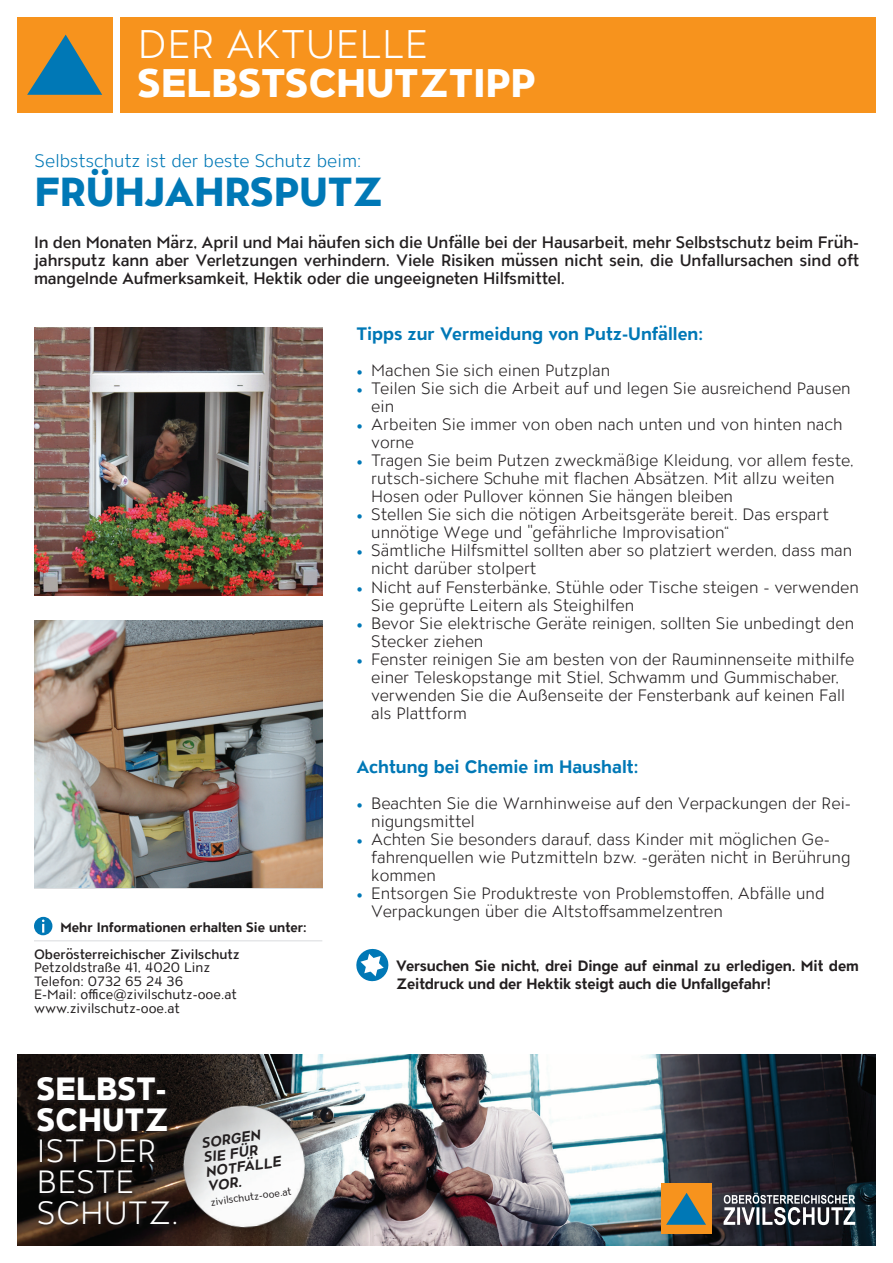
<style>
.page{position:relative;width:893px;height:1263px;background:#fff}
.page>*{position:absolute;margin:0;border:0;box-sizing:border-box;transform-origin:0 0}
.t1{font:800 40.5px "ATC Overlook";letter-spacing:.01em;color:#0078b6}
.t2{font:800 39.9px "ATC Overlook";letter-spacing:.01em;color:#fff}
.t3{font:300 39.9px "ATC Overlook";letter-spacing:.01em;color:#fff}
.t4{font:300 32.25px/30.9px "ATC Overlook";letter-spacing:.01em;color:#fff}
.t5{font:800 32.25px/31px "ATC Overlook";letter-spacing:.01em;color:#fff}
.t6{font:700 18px "ATC Overlook";color:#0078b6}
.t7{font:300 18px "ATC Overlook";color:#0078b6}
.t8{font:300 16.5px/18px "ATC Overlook";color:#231f20}
.t9{font:500 16.5px/18px "ATC Overlook";letter-spacing:-.01em;color:#231f20;text-align:justify}
.t10{font:700 15px/18px "ATC Overlook";letter-spacing:-.01em;color:#231f20}
.t11{font:italic 700 14.4px/14.5px "ATC Overlook";color:#231f20}
.t12{font:13.5px/13.5px "ATC Overlook";color:#231f20}
.t13{font:700 13.5px "ATC Overlook";color:#231f20}
.t14{font:500 13.5px "ATC Overlook";color:#231f20}
.t15{font:10.05px "ATC Overlook";color:#231f20}
.s1{font-family:"Minion Pro";font-weight:400;color:#0078b6}
</style>
<div class="page">
<div style="left:120px;top:17px;width:756px;height:95px;background:#f7931d"></div>
<div style="left:17px;top:17px;width:95px;height:95px;background:#f7931d"></div>
<svg style="left:27px;top:35px;width:75px;height:60px"></svg>
<img style="left:17px;top:1054px;width:859px;height:191px">
<svg style="left:36px;top:1075px;width:146px;height:154px;background:#1e1713"></svg>
<img style="left:140px;top:1076px;width:232px;height:170px">
<div style="left:661px;top:1183px;width:50px;height:51px;background:#f7931d"></div>
<svg style="left:666px;top:1193px;width:40px;height:32px"></svg>
<svg style="left:724px;top:1193px;width:131px;height:32px"></svg>
<svg style="left:356px;top:948px;width:33px;height:34px"></svg>
<hr style="left:34px;top:940px;width:288px;height:1px;background:#e6e7e9">
<img style="left:34px;top:327px;width:288px;height:268px">
<div style="left:34px;top:917px;width:19px;height:18px;background:#0078b6;border-radius:50%"></div>
<svg style="left:42px;top:919px;width:3px;height:13px"></svg>
<img style="left:34px;top:620px;width:288px;height:267px">
<h2 class="t3" style="left:138px;top:22px;width:291px">DER AKTUELLE</h2>
<h2 class="t2" style="left:138px;top:60px;width:399px">SELBSTSCHUTZTIPP</h2>
<p class="t7" style="left:35px;top:151px;width:328px">Selbstschutz ist der beste Schutz beim:</p>
<h1 class="t1" style="left:35px;top:169px;width:350px">FRÜHJAHRSPUTZ</h1>
<p class="t9" style="left:34px;top:234px;width:827px">In den Monaten März, April und Mai häufen sich die Unfälle bei der Hausarbeit, mehr Selbstschutz beim Früh&shy;jahrsputz kann aber Verletzungen verhindern. Viele Risiken müssen nicht sein, die Unfallursachen sind oft mangelnde Aufmerksamkeit, Hektik oder die ungeeigneten Hilfsmittel.</p>
<p class="t13" style="left:60px;top:919px;width:248px">Mehr Informationen erhalten Sie unter:</p>
<p class="t14" style="left:34px;top:946px;width:207px">Oberösterreichischer Zivilschutz</p>
<p class="t12" style="left:34px;top:961px;width:204px">Petzoldstraße 41, 4020 Linz<br>Telefon: 0732 65 24 36<br>E-Mail: office@zivilschutz-ooe.at www.zivilschutz-ooe.at</p>
<h3 class="t5" style="left:37px;top:1075px;width:133px">SELBST-<br>SCHUTZ</h3>
<h3 class="t4" style="left:37px;top:1137px;width:143px">IST DER<br>BESTE<br>SCHUTZ.</h3>
<p class="t11" style="left:201px;top:1136px;width:77px;rotate:-8deg">SORGEN<br>SIE FÜR<br>NOTFÄLLE<br>VOR.</p>
<p class="t15" style="left:210px;top:1196px;width:83px;rotate:-8deg">zivilschutz-ooe.at</p>
<p class="t6" style="left:356px;top:324px;width:348px">Tipps zur Vermeidung von Putz-Unfällen:</p>
<p class="t8" style="left:356px;top:362px;width:255px"><span class="s1">•</span> Machen Sie sich einen Putzplan</p>
<p class="t8" style="left:371px;top:380px;width:481px;text-indent:-15px"><span class="s1">•</span> Teilen Sie sich die Arbeit auf und legen Sie ausreichend Pausen ein</p>
<p class="t8" style="left:371px;top:416px;width:473px;text-indent:-15px"><span class="s1">•</span> Arbeiten Sie immer von oben nach unten und von hinten nach vorne</p>
<p class="t8" style="left:371px;top:452px;width:484px;text-indent:-15px"><span class="s1">•</span> Tragen Sie beim Putzen zweckmäßige Kleidung, vor allem feste, rutsch-sichere Schuhe mit flachen Absätzen. Mit allzu weiten<br>Hosen oder Pullover können Sie hängen bleiben</p>
<p class="t8" style="left:371px;top:506px;width:459px;text-indent:-15px"><span class="s1">•</span> Stellen Sie sich die nötigen Arbeitsgeräte bereit. Das erspart unnötige Wege und "gefährliche Improvisation“</p>
<p class="t8" style="left:371px;top:542px;width:483px;text-indent:-15px"><span class="s1">•</span> Sämtliche Hilfsmittel sollten aber so platziert werden, dass man nicht darüber stolpert</p>
<p class="t8" style="left:371px;top:578px;width:489px;text-indent:-15px"><span class="s1">•</span> Nicht auf Fensterbänke, Stühle oder Tische steigen - verwenden<br>Sie geprüfte Leitern als Steighilfen</p>
<p class="t8" style="left:371px;top:614px;width:484px;text-indent:-15px"><span class="s1">•</span> Bevor Sie elektrische Geräte reinigen, sollten Sie unbedingt den<br>Stecker ziehen</p>
<p class="t8" style="left:371px;top:650px;width:485px;text-indent:-15px"><span class="s1">•</span> Fenster reinigen Sie am besten von der Rauminnenseite mithilfe einer Teleskopstange mit Stiel, Schwamm und Gummischaber, verwenden Sie die Außenseite der Fensterbank auf keinen Fall als Plattform</p>
<p class="t6" style="left:356px;top:756px;width:284px">Achtung bei Chemie im Haushalt:</p>
<p class="t8" style="left:371px;top:794px;width:481px;text-indent:-15px"><span class="s1">•</span> Beachten Sie die Warnhinweise auf den Verpackungen der Rei&shy;nigungsmittel</p>
<p class="t8" style="left:371px;top:830px;width:481px;text-indent:-15px"><span class="s1">•</span> Achten Sie besonders darauf, dass Kinder mit möglichen Ge&shy;fahrenquellen wie Putzmitteln bzw. -geräten nicht in Berührung kommen</p>
<p class="t8" style="left:371px;top:884px;width:455px;text-indent:-15px"><span class="s1">•</span> Entsorgen Sie Produktreste von Problemstoffen, Abfälle und<br>Verpackungen über die Altstoffsammelzentren</p>
<p class="t10" style="left:396px;top:957px;width:464px">Versuchen Sie nicht, drei Dinge auf einmal zu erledigen. Mit dem<br>Zeitdruck und der Hektik steigt auch die Unfallgefahr!</p>
</div>
